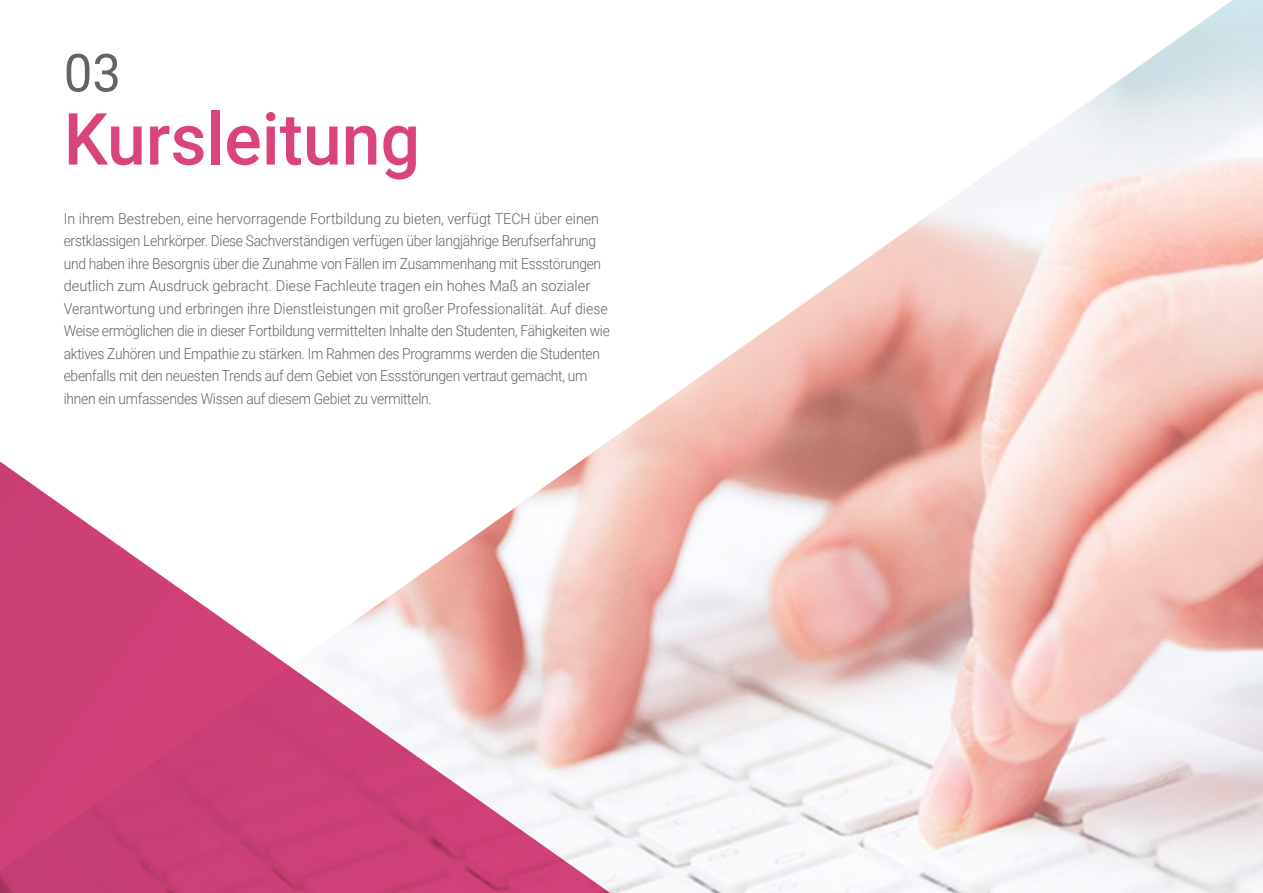
<style>
.page{position:relative;width:1263px;height:893px;background:#fff}
.page>*{position:absolute;margin:0;border:0;box-sizing:border-box;transform-origin:0 0}
.t1{font:500 72px "Roboto";color:#da447d}
.t2{font:52.5px "Roboto";color:#61646a}
.t3{font:300 15px/22.5px "Roboto";letter-spacing:-.02em;color:#61646a;scale:.95 1}
</style>
<div class="page">
<img style="left:602px;top:0;width:661px;height:893px">
<svg style="left:0;top:446px;width:640px;height:447px"></svg>
<h2 class="t2" style="left:64px;top:36px;width:59px">03</h2>
<h1 class="t1" style="left:64px;top:89px;width:358px">Kursleitung</h1>
<p class="t3" style="left:64px;top:207px;width:576px">In ihrem Bestreben, eine hervorragende Fortbildung zu bieten, verfügt TECH über einen erstklassigen Lehrkörper. Diese Sachverständigen verfügen über langjährige Berufserfahrung und haben ihre Besorgnis über die Zunahme von Fällen im Zusammenhang mit Essstörungen deutlich zum Ausdruck gebracht. Diese Fachleute tragen ein hohes Maß an sozialer Verantwortung und erbringen ihre Dienstleistungen mit großer Professionalität. Auf diese Weise ermöglichen die in dieser Fortbildung vermittelten Inhalte den Studenten, Fähigkeiten wie aktives Zuhören und Empathie zu stärken. Im Rahmen des Programms werden die Studenten ebenfalls mit den neuesten Trends auf dem Gebiet von Essstörungen vertraut gemacht, um ihnen ein umfassendes Wissen auf diesem Gebiet zu vermitteln.</p>
</div>
